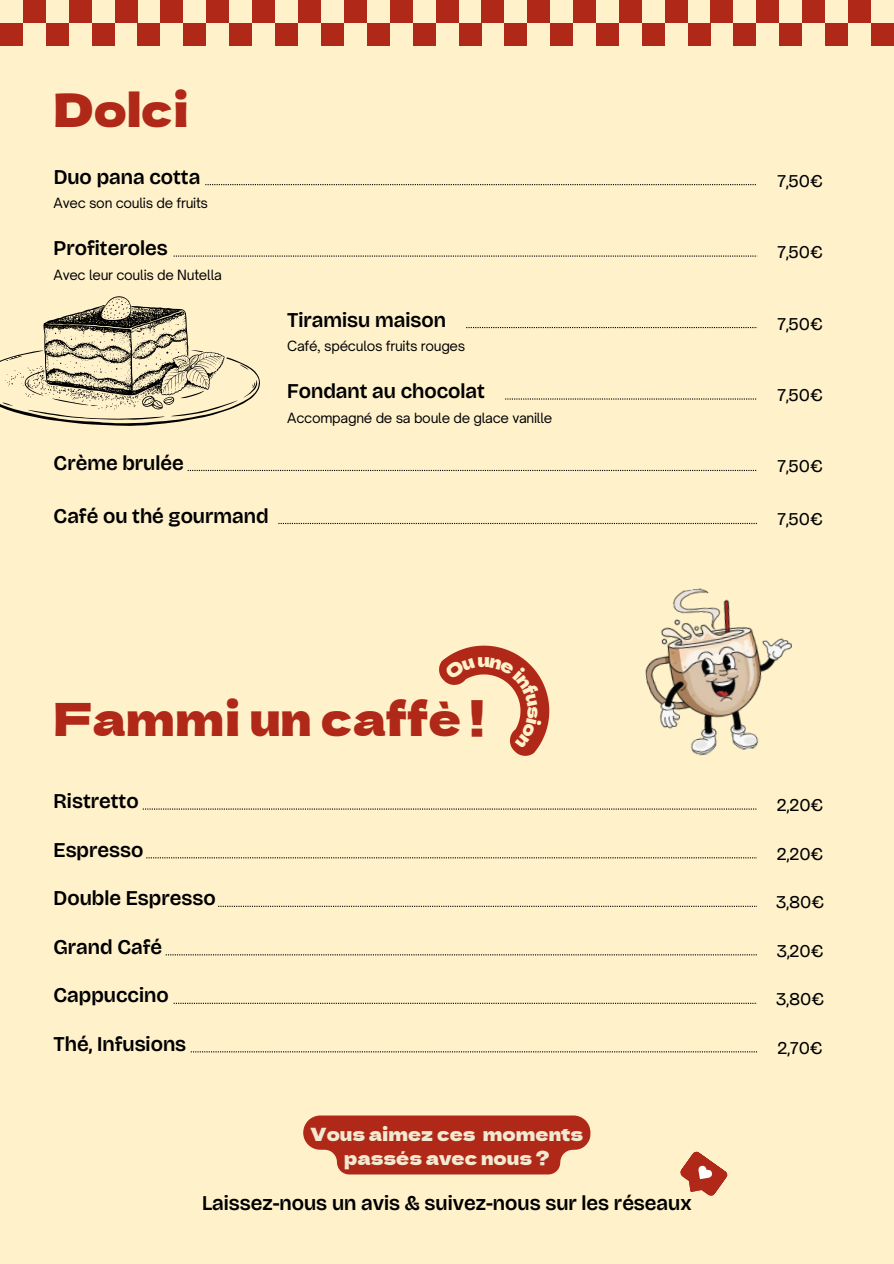
<style>
.page{position:relative;width:894px;height:1264px;background:#fff}
.page>*{position:absolute;margin:0;border:0;box-sizing:border-box;transform-origin:0 0}
.t1{font:45px "Dela Gothic One";color:#b02918}
.t2{font:600 21px "Bricolage Grotesque 28 pt";color:#000}
.t3{font:18px "Bricolage Grotesque 28 pt";color:#000}
.t4{font:18px/24.8px "Dela Gothic One";color:#f1ead1;text-align:center}
.t5{font:18px "Dela Gothic One";color:#fff2cb}
.t6{font:13.5px "Open Sauce One";letter-spacing:-.02em;color:#000}
</style>
<div class="page">
<div style="left:0;top:0;width:893px;height:1263px;background:#fff2cb"></div>
<div style="left:0;top:23px;width:23px;height:23px;background:#b02918"></div>
<div style="left:23px;top:0;width:23px;height:23px;background:#b02918"></div>
<div style="left:46px;top:23px;width:23px;height:23px;background:#b02918"></div>
<div style="left:69px;top:0;width:23px;height:23px;background:#b02918"></div>
<div style="left:92px;top:23px;width:22px;height:23px;background:#b02918"></div>
<div style="left:114px;top:0;width:23px;height:23px;background:#b02918"></div>
<div style="left:137px;top:23px;width:23px;height:23px;background:#b02918"></div>
<div style="left:160px;top:0;width:23px;height:23px;background:#b02918"></div>
<div style="left:183px;top:23px;width:23px;height:23px;background:#b02918"></div>
<div style="left:206px;top:0;width:23px;height:23px;background:#b02918"></div>
<div style="left:229px;top:23px;width:23px;height:23px;background:#b02918"></div>
<div style="left:252px;top:0;width:23px;height:23px;background:#b02918"></div>
<div style="left:275px;top:23px;width:23px;height:23px;background:#b02918"></div>
<div style="left:298px;top:0;width:23px;height:23px;background:#b02918"></div>
<div style="left:321px;top:23px;width:23px;height:23px;background:#b02918"></div>
<div style="left:344px;top:0;width:23px;height:23px;background:#b02918"></div>
<div style="left:367px;top:23px;width:22px;height:23px;background:#b02918"></div>
<div style="left:389px;top:0;width:23px;height:23px;background:#b02918"></div>
<div style="left:412px;top:23px;width:23px;height:23px;background:#b02918"></div>
<div style="left:435px;top:0;width:23px;height:23px;background:#b02918"></div>
<div style="left:458px;top:23px;width:23px;height:23px;background:#b02918"></div>
<div style="left:481px;top:0;width:23px;height:23px;background:#b02918"></div>
<div style="left:504px;top:23px;width:23px;height:23px;background:#b02918"></div>
<div style="left:527px;top:0;width:23px;height:23px;background:#b02918"></div>
<div style="left:550px;top:23px;width:23px;height:23px;background:#b02918"></div>
<div style="left:573px;top:0;width:23px;height:23px;background:#b02918"></div>
<div style="left:710px;top:0;width:23px;height:23px;background:#b02918"></div>
<div style="left:596px;top:23px;width:23px;height:23px;background:#b02918"></div>
<div style="left:733px;top:23px;width:23px;height:23px;background:#b02918"></div>
<div style="left:619px;top:0;width:23px;height:23px;background:#b02918"></div>
<div style="left:756px;top:0;width:23px;height:23px;background:#b02918"></div>
<div style="left:847px;top:0;width:23px;height:23px;background:#b02918"></div>
<div style="left:642px;top:23px;width:22px;height:23px;background:#b02918"></div>
<div style="left:779px;top:23px;width:23px;height:23px;background:#b02918"></div>
<div style="left:870px;top:23px;width:23px;height:23px;background:#b02918"></div>
<div style="left:664px;top:0;width:23px;height:23px;background:#b02918"></div>
<div style="left:802px;top:0;width:23px;height:23px;background:#b02918"></div>
<div style="left:687px;top:23px;width:23px;height:23px;background:#b02918"></div>
<div style="left:825px;top:23px;width:22px;height:23px;background:#b02918"></div>
<svg style="left:205px;top:184px;width:551px;height:1px"></svg>
<svg style="left:173px;top:255px;width:583px;height:2px"></svg>
<svg style="left:466px;top:327px;width:290px;height:1px"></svg>
<svg style="left:505px;top:398px;width:251px;height:1px"></svg>
<svg style="left:187px;top:470px;width:569px;height:1px"></svg>
<svg style="left:278px;top:523px;width:478px;height:1px"></svg>
<svg style="left:143px;top:808px;width:613px;height:1px"></svg>
<svg style="left:146px;top:857px;width:610px;height:1px"></svg>
<svg style="left:218px;top:905px;width:538px;height:1px"></svg>
<svg style="left:166px;top:954px;width:590px;height:1px"></svg>
<svg style="left:173px;top:1002px;width:583px;height:1px"></svg>
<svg style="left:191px;top:1051px;width:564px;height:1px"></svg>
<img style="left:645px;top:588px;width:147px;height:168px">
<svg style="left:0;top:296px;width:260px;height:130px"></svg>
<svg style="left:680px;top:1151px;width:47px;height:45px"></svg>
<svg style="left:303px;top:1115px;width:287px;height:59px;background:#b83f2c"></svg>
<svg style="left:439px;top:645px;width:110px;height:111px"></svg>
<h1 class="t1" style="left:54px;top:75px;width:136px">Dolci</h1>
<p class="t2" style="left:54px;top:161px;width:148px">Duo pana cotta</p>
<p class="t6" style="left:54px;top:194px;width:156px">Avec son coulis de fruits</p>
<p class="t2" style="left:54px;top:232px;width:116px">Profiteroles</p>
<p class="t6" style="left:54px;top:266px;width:170px">Avec leur coulis de Nutella</p>
<p class="t2" style="left:54px;top:446px;width:132px">Crème brulée</p>
<p class="t2" style="left:54px;top:499px;width:216px">Café ou thé gourmand</p>
<p class="t2" style="left:287px;top:304px;width:160px">Tiramisu maison</p>
<p class="t6" style="left:287px;top:337px;width:180px">Café, spéculos fruits rouges</p>
<p class="t2" style="left:287px;top:375px;width:199px">Fondant au chocolat</p>
<p class="t6" style="left:287px;top:409px;width:266px">Accompagné de sa boule de glace vanille</p>
<p class="t5" style="left:477px;top:646px;width:14px">u</p>
<h1 class="t1" style="left:54px;top:684px;width:432px">Fammi un caffè !</h1>
<p class="t2" style="left:54px;top:785px;width:87px">Ristretto</p>
<p class="t2" style="left:54px;top:834px;width:91px">Espresso</p>
<p class="t2" style="left:54px;top:882px;width:163px">Double Espresso</p>
<p class="t2" style="left:54px;top:931px;width:110px">Grand Café</p>
<p class="t2" style="left:54px;top:979px;width:116px">Cappuccino</p>
<p class="t2" style="left:54px;top:1027px;width:134px">Thé, Infusions</p>
<p class="t4" style="left:310px;top:1120px;width:274px">Vous aimez ces moments passés avec nous ?</p>
<p class="t2" style="left:202px;top:1186px;width:491px">Laissez-nous un avis &amp; suivez-nous sur les réseaux</p>
<p class="t3" style="left:777px;top:167px;width:47px">7,50€</p>
<p class="t3" style="left:777px;top:239px;width:47px">7,50€</p>
<p class="t3" style="left:777px;top:310px;width:47px">7,50€</p>
<p class="t3" style="left:777px;top:381px;width:47px">7,50€</p>
<p class="t3" style="left:777px;top:453px;width:47px">7,50€</p>
<p class="t3" style="left:777px;top:506px;width:47px">7,50€</p>
<p class="t3" style="left:776px;top:791px;width:48px">2,20€</p>
<p class="t3" style="left:776px;top:840px;width:48px">2,20€</p>
<p class="t3" style="left:775px;top:888px;width:49px">3,80€</p>
<p class="t3" style="left:776px;top:937px;width:48px">3,20€</p>
<p class="t3" style="left:775px;top:985px;width:49px">3,80€</p>
<p class="t3" style="left:777px;top:1034px;width:46px">2,70€</p>
</div>
